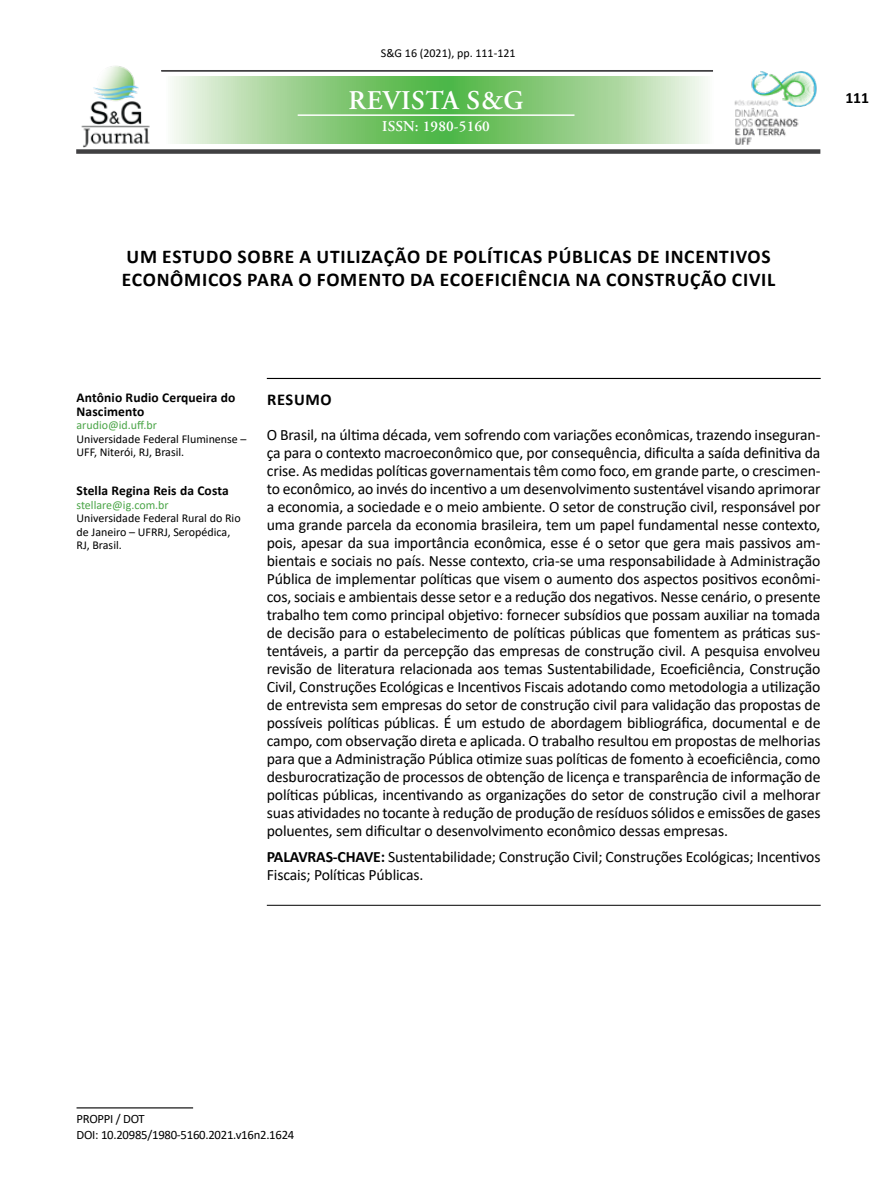
<style>
.page{position:relative;width:893px;height:1191px;background:#fff}
.page>*{position:absolute;margin:0;border:0;box-sizing:border-box;transform-origin:0 0}
.t1{font:600 27px "Adobe Garamond Pro";letter-spacing:.025em;color:#fff}
.t2{font:700 19.5px/23.4px "Calibri";letter-spacing:.04em;color:#000}
.t3{font:700 16.5px "Calibri";letter-spacing:.04em;color:#000}
.t4{font:15.75px/18px "Calibri";letter-spacing:-.01em;color:#000;text-align:justify}
.t5{font:700 15.75px "Calibri";color:#000}
.t6{font:600 15px "Adobe Garamond Pro";letter-spacing:.01em;color:#fff}
.t7{font:700 13.5px/13.5px "Calibri";letter-spacing:.01em;color:#000}
.t8{font:12.75px/15.3px "Calibri";letter-spacing:-.02em;color:#000}
.t9{font:12px/13.5px "Calibri";color:#000}
.t10{font:12px "Calibri";color:#4ba548}
.s1{font-weight:700}
</style>
<div class="page">
<hr style="left:77px;top:1107px;width:116px;height:1px;background:#000">
<svg style="left:172px;top:77px;width:536px;height:67px;background:#9ad18f"></svg>
<hr style="left:161px;top:70px;width:552px;height:1px;background:#414042">
<img style="left:81px;top:66px;width:82px;height:82px">
<div style="left:76px;top:149px;width:744px;height:5px;background:#414042"></div>
<hr style="left:298px;top:114px;width:276px;height:2px;background:#fff">
<img style="left:720px;top:71px;width:101px;height:83px">
<hr style="left:267px;top:378px;width:554px;height:1px;background:#000">
<hr style="left:267px;top:905px;width:554px;height:1px;background:#000">
<p class="t9" style="left:381px;top:46px;width:136px">S&amp;G 16 (2021), pp. 111-121</p>
<h1 class="t1" style="left:348px;top:85px;width:177px">REVISTA S&amp;G</h1>
<p class="t6" style="left:382px;top:118px;width:109px">ISSN: 1980-5160</p>
<p class="t5" style="left:845px;top:88px;width:25px">111</p>
<p class="t2" style="left:122px;top:244px;width:655px">UM ESTUDO SOBRE A UTILIZAÇÃO DE POLÍTICAS PÚBLICAS DE INCENTIVOS<br>ECONÔMICOS PARA O FOMENTO DA ECOEFICIÊNCIA NA CONSTRUÇÃO CIVIL</p>
<p class="t7" style="left:77px;top:391px;width:161px">Antônio Rudio Cerqueira do<br>Nascimento</p>
<p class="t10" style="left:77px;top:417px;width:82px">arudio@id.uff.br</p>
<p class="t9" style="left:77px;top:432px;width:172px">Universidade Federal Fluminense –<br>UFF, Niterói, RJ, Brasil.</p>
<p class="t7" style="left:77px;top:484px;width:154px">Stella Regina Reis da Costa</p>
<p class="t10" style="left:77px;top:496px;width:94px">stellare@ig.com.br</p>
<p class="t9" style="left:77px;top:511px;width:166px">Universidade Federal Rural do Rio de Janeiro – UFRRJ, Seropédica,<br>RJ, Brasil.</p>
<p class="t3" style="left:267px;top:388px;width:66px">RESUMO</p>
<p class="t4" style="left:267px;top:425px;width:555px">O Brasil, na última década, vem sofrendo com variações econômicas, trazendo inseguran&shy;ça para o contexto macroeconômico que, por consequência, dificulta a saída definitiva da crise. As medidas políticas governamentais têm como foco, em grande parte, o crescimen&shy;to econômico, ao invés do incentivo a um desenvolvimento sustentável visando aprimorar a economia, a sociedade e o meio ambiente. O setor de construção civil, responsável por uma grande parcela da economia brasileira, tem um papel fundamental nesse contexto, pois, apesar da sua importância econômica, esse é o setor que gera mais passivos am&shy;bientais e sociais no país. Nesse contexto, cria-se uma responsabilidade à Administração Pública de implementar políticas que visem o aumento dos aspectos positivos econômi&shy;cos, sociais e ambientais desse setor e a redução dos negativos. Nesse cenário, o presente trabalho tem como principal objetivo: fornecer subsídios que possam auxiliar na tomada de decisão para o estabelecimento de políticas públicas que fomentem as práticas sus&shy;tentáveis, a partir da percepção das empresas de construção civil. A pesquisa envolveu revisão de literatura relacionada aos temas Sustentabilidade, Ecoeficiência, Construção Civil, Construções Ecológicas e Incentivos Fiscais adotando como metodologia a utilização de entrevista sem empresas do setor de construção civil para validação das propostas de possíveis políticas públicas. É um estudo de abordagem bibliográfica, documental e de campo, com observação direta e aplicada. O trabalho resultou em propostas de melhorias para que a Administração Pública otimize suas políticas de fomento à ecoeficiência, como desburocratização de processos de obtenção de licença e transparência de informação de políticas públicas, incentivando as organizações do setor de construção civil a melhorar suas atividades no tocante à redução de produção de resíduos sólidos e emissões de gases poluentes, sem dificultar o desenvolvimento econômico dessas empresas.</p>
<p class="t4" style="left:267px;top:847px;width:555px"><span class="s1">PALAVRAS-CHAVE:</span> Sustentabilidade; Construção Civil; Construções Ecológicas; Incentivos<br>Fiscais; Políticas Públicas.</p>
<p class="t8" style="left:77px;top:1111px;width:219px">PROPPI / DOT<br>DOI: 10.20985/1980-5160.2021.v16n2.1624</p>
</div>
